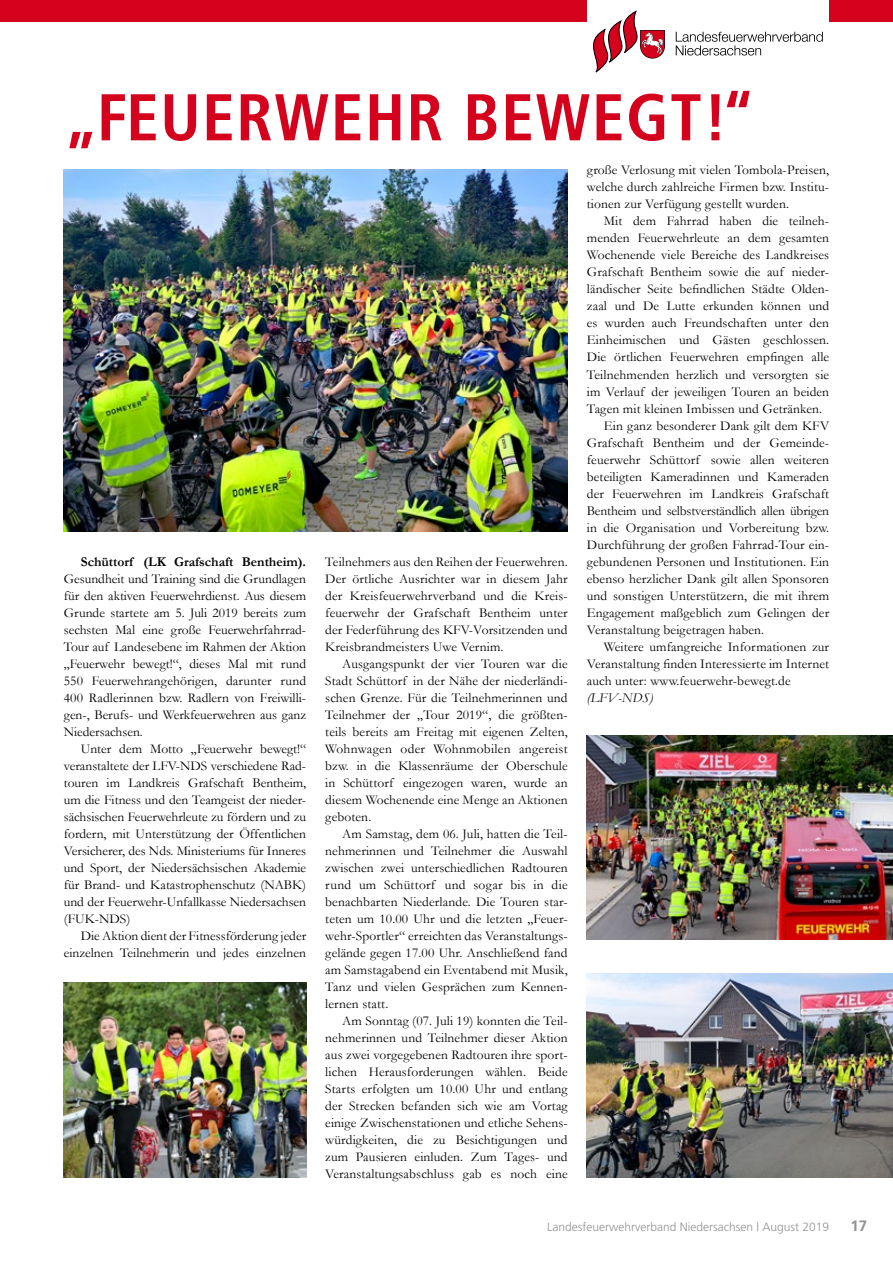
<style>
.page{position:relative;width:893px;height:1263px;background:#fff}
.page>*{position:absolute;margin:0;border:0;box-sizing:border-box;transform-origin:0 0}
.t1{font:700 condensed 66px "Frutiger";letter-spacing:.02em;color:#d4021d}
.t2{font:700 15px "Frutiger";color:#929395}
.t3{font:13.5px/17px "Garamond";letter-spacing:.01em;color:#000;text-align:justify}
.t4{font:13.5px "Garamond";letter-spacing:-.01em;color:#000}
.t5{font:700 13.5px "Garamond";color:#000}
.t6{font:italic 13.5px "Garamond";letter-spacing:.01em;color:#000}
.t7{font:300 12px "Frutiger";color:#929395}
</style>
<div class="page">
<div style="left:0;top:0;width:587px;height:21px;background:#d4021d"></div>
<svg style="left:676px;top:32px;width:147px;height:24px"></svg>
<svg style="left:593px;top:10px;width:72px;height:63px"></svg>
<div style="left:829px;top:0;width:64px;height:21px;background:#d4021d"></div>
<img style="left:64px;top:982px;width:242px;height:196px">
<img style="left:64px;top:169px;width:504px;height:362px">
<img style="left:587px;top:736px;width:306px;height:204px">
<img style="left:587px;top:974px;width:306px;height:204px">
<h1 class="t1" style="left:64px;top:78px;width:693px">„FEUERWEHR BEWEGT!“</h1>
<p class="t5" style="left:81px;top:553px;width:227px">Schüttorf (LK Grafschaft Bentheim).</p>
<p class="t3" style="left:64px;top:570px;width:244px">Gesundheit und Training sind die Grundlagen für den aktiven Feuerwehrdienst. Aus diesem Grunde startete am 5. Juli 2019 bereits zum sechsten Mal eine große Feuerwehrfahrrad-Tour auf Landesebene im Rahmen der Aktion „Feuerwehr bewegt!“, dieses Mal mit rund 550 Feuerwehrangehörigen, darunter rund 400 Radlerinnen bzw. Radlern von Freiwilli&shy;gen-, Berufs- und Werkfeuerwehren aus ganz Niedersachsen.</p>
<p class="t3" style="left:64px;top:740px;width:244px;text-indent:17px">Unter dem Motto „Feuerwehr bewegt!“ veranstaltete der LFV-NDS verschiedene Rad&shy;touren im Landkreis Grafschaft Bentheim, um die Fitness und den Teamgeist der nieder&shy;sächsischen Feuerwehrleute zu fördern und zu fordern, mit Unterstützung der Öffentlichen Versicherer, des Nds. Ministeriums für Inneres und Sport, der Niedersächsischen Akademie für Brand- und Katastrophenschutz (NABK) und der Feuerwehr-Unfallkasse Niedersachsen (FUK-NDS)</p>
<p class="t3" style="left:64px;top:927px;width:244px;text-align:right">Die Aktion dient der Fitnessförderung jeder einzelnen Teilnehmerin und jedes einzelnen</p>
<p class="t3" style="left:325px;top:553px;width:244px">Teilnehmers aus den Reihen der Feuerwehren.<br>Der örtliche Ausrichter war in diesem Jahr der Kreisfeuerwehrverband und die Kreis&shy;feuerwehr der Grafschaft Bentheim unter der Federführung des KFV-Vorsitzenden und Kreisbrandmeisters Uwe Vernim.</p>
<p class="t3" style="left:325px;top:655px;width:244px;text-indent:17px">Ausgangspunkt der vier Touren war die Stadt Schüttorf in der Nähe der niederländi&shy;schen Grenze. Für die Teilnehmerinnen und Teilnehmer der „Tour 2019“, die größten&shy;teils bereits am Freitag mit eigenen Zelten, Wohnwagen oder Wohnmobilen angereist bzw. in die Klassenräume der Oberschule in Schüttorf eingezogen waren, wurde an diesem Wochenende eine Menge an Aktionen geboten.</p>
<p class="t3" style="left:325px;top:825px;width:244px;text-indent:17px">Am Samstag, dem 06. Juli, hatten die Teil&shy;nehmerinnen und Teilnehmer die Auswahl zwischen zwei unterschiedlichen Radtouren rund um Schüttorf und sogar bis in die benachbarten Niederlande. Die Touren star&shy;teten um 10.00 Uhr und die letzten „Feuer&shy;wehr-Sportler“ erreichten das Veranstaltungs&shy;gelände gegen 17.00 Uhr. Anschließend fand am Samstagabend ein Eventabend mit Musik, Tanz und vielen Gesprächen zum Kennen&shy;lernen statt.</p>
<p class="t3" style="left:325px;top:1012px;width:244px;text-indent:17px">Am Sonntag (07. Juli 19) konnten die Teil&shy;nehmerinnen und Teilnehmer dieser Aktion aus zwei vorgegebenen Radtouren ihre sport&shy;lichen Herausforderungen wählen. Beide Starts erfolgten um 10.00 Uhr und entlang der Strecken befanden sich wie am Vortag einige Zwischenstationen und etliche Sehens&shy;würdigkeiten, die zu Besichtigungen und zum Pausieren einluden. Zum Tages- und Veranstaltungsabschluss gab es noch eine</p>
<p class="t3" style="left:587px;top:161px;width:244px">große Verlosung mit vielen Tombola-Preisen, welche durch zahlreiche Firmen bzw. Institu&shy;tionen zur Verfügung gestellt wurden.</p>
<p class="t3" style="left:604px;top:212px;width:227px">Mit dem Fahrrad haben die teilneh-</p>
<p class="t3" style="left:587px;top:230px;width:244px">menden Feuerwehrleute an dem gesamten</p>
<p class="t3" style="left:587px;top:247px;width:244px">Wochenende viele Bereiche des Landkreises</p>
<p class="t3" style="left:587px;top:264px;width:243px">Grafschaft Bentheim sowie die auf nieder-</p>
<p class="t3" style="left:587px;top:281px;width:244px">ländischer Seite befindlichen Städte Olden-</p>
<p class="t3" style="left:587px;top:298px;width:244px">zaal und De Lutte erkunden können und</p>
<p class="t3" style="left:587px;top:315px;width:244px">es wurden auch Freundschaften unter den</p>
<p class="t3" style="left:587px;top:332px;width:244px">Einheimischen und Gästen geschlossen.</p>
<p class="t3" style="left:587px;top:349px;width:244px">Die örtlichen Feuerwehren empfingen alle</p>
<p class="t3" style="left:587px;top:366px;width:244px">Teilnehmenden herzlich und versorgten sie</p>
<p class="t3" style="left:587px;top:383px;width:244px">im Verlauf der jeweiligen Touren an beiden</p>
<p class="t3" style="left:587px;top:400px;width:237px">Tagen mit kleinen Imbissen und Getränken.</p>
<p class="t3" style="left:604px;top:417px;width:227px">Ein ganz besonderer Dank gilt dem KFV</p>
<p class="t3" style="left:587px;top:434px;width:243px">Grafschaft Bentheim und der Gemeinde-</p>
<p class="t3" style="left:587px;top:451px;width:244px">feuerwehr Schüttorf sowie allen weiteren</p>
<p class="t3" style="left:587px;top:468px;width:244px">beteiligten Kameradinnen und Kameraden</p>
<p class="t3" style="left:587px;top:485px;width:244px">der Feuerwehren im Landkreis Grafschaft</p>
<p class="t4" style="left:587px;top:502px;width:244px">Bentheim und selbstverständlich allen übrigen</p>
<p class="t3" style="left:587px;top:519px;width:244px">in die Organisation und Vorbereitung bzw.</p>
<p class="t3" style="left:587px;top:536px;width:244px">Durchführung der großen Fahrrad-Tour ein-</p>
<p class="t3" style="left:587px;top:553px;width:244px">gebundenen Personen und Institutionen. Ein</p>
<p class="t3" style="left:587px;top:570px;width:244px">ebenso herzlicher Dank gilt allen Sponsoren</p>
<p class="t3" style="left:587px;top:587px;width:244px">und sonstigen Unterstützern, die mit ihrem</p>
<p class="t3" style="left:587px;top:604px;width:244px">Engagement maßgeblich zum Gelingen der</p>
<p class="t3" style="left:587px;top:621px;width:179px">Veranstaltung beigetragen haben.</p>
<p class="t3" style="left:604px;top:638px;width:227px">Weitere umfangreiche Informationen zur</p>
<p class="t3" style="left:587px;top:655px;width:244px">Veranstaltung finden Interessierte im Internet</p>
<p class="t3" style="left:587px;top:672px;width:205px">auch unter: www.feuerwehr-bewegt.de</p>
<p class="t6" style="left:587px;top:689px;width:68px">(LFV-NDS)</p>
<p class="t7" style="left:547px;top:1220px;width:284px">Landesfeuerwehrverband Niedersachsen | August 2019</p>
<p class="t2" style="left:850px;top:1217px;width:18px">17</p>
</div>
